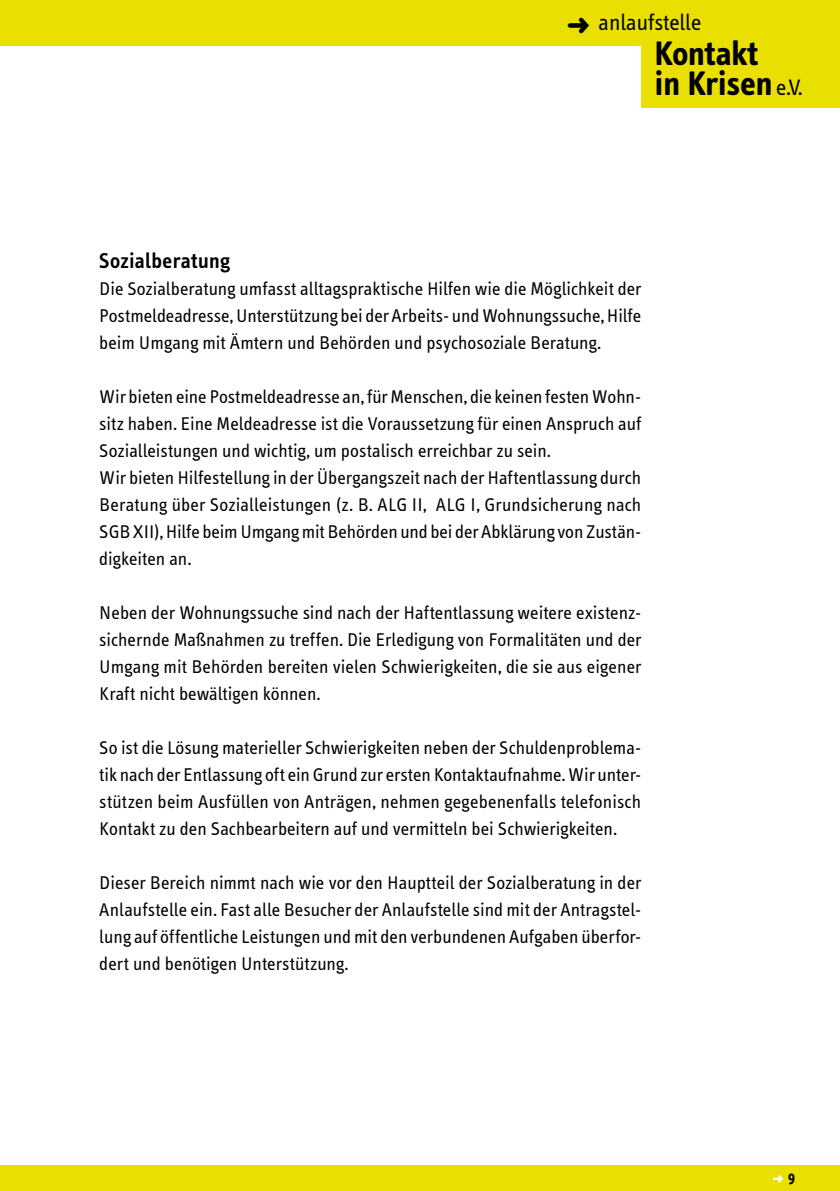
<style>
.page{position:relative;width:840px;height:1191px;background:#fff}
.page>*{position:absolute;margin:0;border:0;box-sizing:border-box;transform-origin:0 0}
.t1{font:700 34.8px/30.2px "Info Text";color:#000}
.t2{font:23.2px "Info Text";color:#000}
.t3{font:600 22px "Info Text";letter-spacing:.015em;color:#000}
.t4{font:19px/27px "Info Text";color:#000;text-align:justify}
.t5{font:700 15.2px "Info Text";color:#000}
.s1{font-weight:400;font-size:23.2px}
.s2{color:#fff}
</style>
<div class="page">
<div style="left:0;top:1165px;width:839px;height:26px;background:#e9df00"></div>
<div style="left:0;top:0;width:839px;height:45px;background:#e9df00"></div>
<div style="left:641px;top:0;width:198px;height:108px;background:#e9df00"></div>
<p class="t2" style="left:567px;top:10px;width:136px">➜ anlaufstelle</p>
<h1 class="t1" style="left:654px;top:38px;width:149px">Kontakt<br>in Krisen<span class="s1">e.V.</span></h1>
<p class="t3" style="left:99px;top:248px;width:132px">Sozialberatung</p>
<p class="t4" style="left:99px;top:276px;width:543px">Die Sozialberatung umfasst alltagspraktische Hilfen wie die Möglichkeit der Postmeldeadresse, Unterstützung bei der Arbeits- und Wohnungssuche, Hilfe beim Umgang mit Ämtern und Behörden und psychosoziale Beratung.</p>
<p class="t4" style="left:99px;top:384px;width:543px;text-align:left">Wir bieten eine Postmeldeadresse an, für Menschen, die keinen festen Wohn&shy;sitz haben. Eine Meldeadresse ist die Voraussetzung für einen Anspruch auf Sozialleistungen und wichtig, um postalisch erreichbar zu sein.<br>Wir bieten Hilfestellung in der Übergangszeit nach der Haftentlassung durch Beratung über Sozialleistungen (z. B. ALG II, ALG I, Grundsicherung nach SGB XII), Hilfe beim Umgang mit Behörden und bei der Abklärung von Zustän&shy;digkeiten an.</p>
<p class="t4" style="left:99px;top:600px;width:543px">Neben der Wohnungssuche sind nach der Haftentlassung weitere existenz&shy;sichernde Maßnahmen zu treffen. Die Erledigung von Formalitäten und der Umgang mit Behörden bereiten vielen Schwierigkeiten, die sie aus eigener Kraft nicht bewältigen können.</p>
<p class="t4" style="left:99px;top:735px;width:543px">So ist die Lösung materieller Schwierigkeiten neben der Schuldenproblema&shy;tik nach der Entlassung oft ein Grund zur ersten Kontaktaufnahme. Wir unter&shy;stützen beim Ausfüllen von Anträgen, nehmen gegebenenfalls telefonisch Kontakt zu den Sachbearbeitern auf und vermitteln bei Schwierigkeiten.</p>
<p class="t4" style="left:99px;top:870px;width:543px">Dieser Bereich nimmt nach wie vor den Hauptteil der Sozialberatung in der Anlaufstelle ein. Fast alle Besucher der Anlaufstelle sind mit der Antragstel&shy;lung auf öffentliche Leistungen und mit den verbundenen Aufgaben überfor&shy;dert und benötigen Unterstützung.</p>
<p class="t5" style="left:772px;top:1168px;width:24px"><span class="s2">➜</span> 9</p>
</div>
